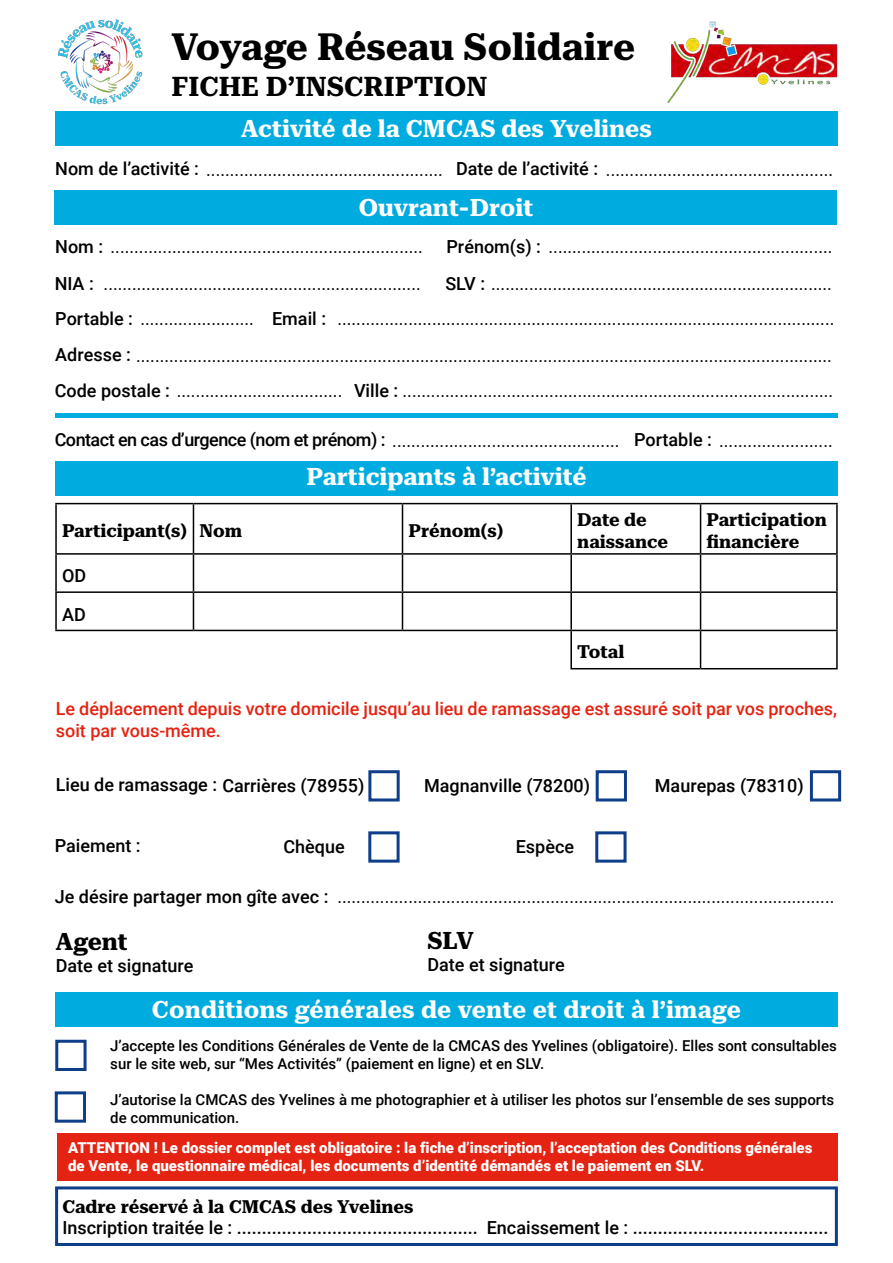
<style>
.page{position:relative;width:893px;height:1263px;background:#fff}
.page>*{position:absolute;margin:0;border:0;box-sizing:border-box;transform-origin:0 0}
.t1{font:37.5px "Roboto Serif 20 pt";color:#000}
.t2{font:27px "Roboto Serif 20 pt";color:#000}
.t3{font:24px "Roboto Serif 20 pt";color:#fff}
.t4{font:24px "Roboto Serif 20 pt";color:#000}
.t5{font:18px "Roboto";color:#000}
.t6{font:500 18px/38.2px "Roboto";color:#000}
.t7{font:18px/21.6px "Roboto Serif 20 pt";color:#000}
.t8{font:500 18px/21.6px "Roboto";color:#e52312}
.t9{font:500 15px/18px "Roboto";color:#000}
.t10{font:900 15px/18px "Roboto";color:#fff}
.s1{font-weight:500}
</style>
<div class="page">
<div style="left:57px;top:1133px;width:781px;height:47px;background:#e52312"></div>
<div style="left:55px;top:112px;width:783px;height:34px;background:#00abdf"></div>
<div style="left:55px;top:190px;width:782px;height:34px;background:#00abdf"></div>
<div style="left:55px;top:461px;width:783px;height:34px;background:#00abdf"></div>
<div style="left:55px;top:993px;width:783px;height:34px;background:#00abdf"></div>
<hr style="left:55px;top:503px;width:138px;height:1px;background:#000">
<hr style="left:55px;top:504px;width:2px;height:49px;background:#000">
<hr style="left:193px;top:503px;width:209px;height:1px;background:#000">
<hr style="left:193px;top:504px;width:1px;height:49px;background:#000">
<hr style="left:402px;top:503px;width:169px;height:1px;background:#000">
<hr style="left:402px;top:504px;width:1px;height:49px;background:#000">
<hr style="left:571px;top:503px;width:130px;height:1px;background:#000">
<hr style="left:570px;top:504px;width:2px;height:49px;background:#000">
<hr style="left:701px;top:503px;width:137px;height:1px;background:#000">
<hr style="left:700px;top:504px;width:1px;height:49px;background:#000">
<hr style="left:836px;top:504px;width:2px;height:49px;background:#000">
<hr style="left:55px;top:553px;width:138px;height:2px;background:#000">
<hr style="left:55px;top:555px;width:2px;height:36px;background:#000">
<hr style="left:193px;top:553px;width:209px;height:2px;background:#000">
<hr style="left:193px;top:555px;width:1px;height:36px;background:#000">
<hr style="left:402px;top:553px;width:169px;height:2px;background:#000">
<hr style="left:402px;top:555px;width:1px;height:36px;background:#000">
<hr style="left:571px;top:553px;width:130px;height:2px;background:#000">
<hr style="left:570px;top:555px;width:2px;height:36px;background:#000">
<hr style="left:701px;top:553px;width:137px;height:2px;background:#000">
<hr style="left:700px;top:555px;width:1px;height:36px;background:#000">
<hr style="left:836px;top:555px;width:2px;height:36px;background:#000">
<hr style="left:55px;top:591px;width:138px;height:2px;background:#000">
<hr style="left:55px;top:593px;width:2px;height:37px;background:#000">
<hr style="left:193px;top:591px;width:209px;height:2px;background:#000">
<hr style="left:193px;top:593px;width:1px;height:37px;background:#000">
<hr style="left:402px;top:591px;width:169px;height:2px;background:#000">
<hr style="left:402px;top:593px;width:1px;height:37px;background:#000">
<hr style="left:571px;top:591px;width:130px;height:2px;background:#000">
<hr style="left:570px;top:593px;width:2px;height:37px;background:#000">
<hr style="left:701px;top:591px;width:137px;height:2px;background:#000">
<hr style="left:700px;top:593px;width:1px;height:37px;background:#000">
<hr style="left:836px;top:593px;width:2px;height:37px;background:#000">
<hr style="left:55px;top:630px;width:138px;height:1px;background:#000">
<hr style="left:193px;top:630px;width:209px;height:1px;background:#000">
<hr style="left:402px;top:630px;width:169px;height:1px;background:#000">
<hr style="left:571px;top:630px;width:130px;height:1px;background:#000">
<hr style="left:570px;top:631px;width:2px;height:37px;background:#000">
<hr style="left:701px;top:630px;width:137px;height:1px;background:#000">
<hr style="left:700px;top:631px;width:1px;height:37px;background:#000">
<hr style="left:836px;top:631px;width:2px;height:37px;background:#000">
<hr style="left:570px;top:668px;width:131px;height:1px;background:#000">
<hr style="left:701px;top:668px;width:137px;height:1px;background:#000">
<img style="left:668px;top:21px;width:170px;height:82px">
<div style="left:55px;top:1040px;width:32px;height:31px;border:3px solid #0e3d8a"></div>
<div style="left:55px;top:1091px;width:31px;height:32px;border:3px solid #0e3d8a"></div>
<div style="left:368px;top:831px;width:32px;height:32px;border:3px solid #0e3d8a"></div>
<div style="left:595px;top:831px;width:32px;height:32px;border:3px solid #0e3d8a"></div>
<div style="left:55px;top:413px;width:783px;height:5px;background:#00abdf"></div>
<img style="left:58px;top:19px;width:85px;height:86px">
<div style="left:368px;top:770px;width:32px;height:31px;border:3px solid #0e3d8a"></div>
<div style="left:596px;top:770px;width:31px;height:31px;border:3px solid #0e3d8a"></div>
<div style="left:810px;top:770px;width:31px;height:31px;border:3px solid #0e3d8a"></div>
<div style="left:55px;top:1186px;width:783px;height:60px;border:3px solid #0e3d8a"></div>
<h1 class="t1" style="left:171px;top:17px;width:465px">Voyage Réseau Solidaire</h1>
<h2 class="t2" style="left:171px;top:65px;width:317px">FICHE D’INSCRIPTION</h2>
<h3 class="t3" style="left:241px;top:109px;width:412px">Activité de la CMCAS des Yvelines</h3>
<p class="t5" style="left:55px;top:157px;width:389px"><span class="s1">Nom de l’activité :</span> ..................................................</p>
<p class="t5" style="left:456px;top:157px;width:379px"><span class="s1">Date de l’activité :</span> ................................................</p>
<h3 class="t3" style="left:359px;top:188px;width:176px">Ouvrant-Droit</h3>
<p class="t5" style="left:55px;top:234px;width:369px"><span class="s1">Nom :</span> ..................................................................</p>
<p class="t5" style="left:446px;top:234px;width:388px"><span class="s1">Prénom(s) :</span> ............................................................</p>
<p class="t5" style="left:55px;top:271px;width:368px"><span class="s1">NIA :</span> ...................................................................</p>
<p class="t5" style="left:445px;top:271px;width:388px"><span class="s1">SLV :</span> ........................................................................</p>
<p class="t5" style="left:55px;top:306px;width:200px"><span class="s1">Portable :</span> ........................</p>
<p class="t6" style="left:272px;top:299px;width:55px">Email :</p>
<p class="t5" style="left:337px;top:306px;width:499px">.........................................................................................................</p>
<p class="t5" style="left:55px;top:343px;width:778px"><span class="s1">Adresse :</span> ...................................................................................................................................................</p>
<p class="t5" style="left:55px;top:378px;width:289px"><span class="s1">Code postale :</span> ...................................</p>
<p class="t5" style="left:354px;top:378px;width:481px"><span class="s1">Ville :</span> ...........................................................................................</p>
<p class="t5" style="left:55px;top:428px;width:779px"><span class="s1">Contact en cas d’urgence (nom et prénom) :</span> ................................................ <span class="s1">Portable :</span> ........................</p>
<h3 class="t3" style="left:307px;top:457px;width:281px">Participants à l’activité</h3>
<p class="t7" style="left:62px;top:519px;width:182px">Participant(s) Nom</p>
<p class="t7" style="left:408px;top:519px;width:96px">Prénom(s)</p>
<p class="t7" style="left:577px;top:508px;width:92px">Date de naissance</p>
<p class="t7" style="left:707px;top:508px;width:122px">Participation financière</p>
<p class="t6" style="left:62px;top:556px;width:26px">OD<br>AD</p>
<p class="t7" style="left:577px;top:639px;width:49px">Total</p>
<p class="t8" style="left:56px;top:697px;width:783px">Le déplacement depuis votre domicile jusqu’au lieu de ramassage est assuré soit par vos proches, soit par vous-même.</p>
<p class="t6" style="left:56px;top:765px;width:310px">Lieu de ramassage : Carrières (78955)</p>
<p class="t6" style="left:424px;top:766px;width:168px">Magnanville (78200)</p>
<p class="t6" style="left:655px;top:766px;width:150px">Maurepas (78310)</p>
<p class="t6" style="left:55px;top:826px;width:87px">Paiement :</p>
<p class="t6" style="left:283px;top:827px;width:63px">Chèque</p>
<p class="t6" style="left:516px;top:827px;width:60px">Espèce</p>
<p class="t6" style="left:55px;top:877px;width:275px">Je désire partager mon gîte avec :</p>
<p class="t5" style="left:337px;top:884px;width:499px">.........................................................................................................</p>
<h3 class="t4" style="left:56px;top:923px;width:73px">Agent</h3>
<p class="t6" style="left:56px;top:946px;width:139px">Date et signature</p>
<h3 class="t4" style="left:427px;top:922px;width:48px">SLV</h3>
<p class="t6" style="left:427px;top:945px;width:139px">Date et signature</p>
<h3 class="t3" style="left:152px;top:990px;width:590px">Conditions générales de vente et droit à l’image</h3>
<p class="t9" style="left:110px;top:1036px;width:728px">J’accepte les Conditions Générales de Vente de la CMCAS des Yvelines (obligatoire). Elles sont consultables sur le site web, sur “Mes Activités” (paiement en ligne) et en SLV.</p>
<p class="t9" style="left:110px;top:1090px;width:725px">J’autorise la CMCAS des Yvelines à me photographier et à utiliser les photos sur l’ensemble de ses supports de communication.</p>
<p class="t10" style="left:68px;top:1138px;width:746px">ATTENTION ! Le dossier complet est obligatoire : la fiche d’inscription, l’acceptation des Conditions générales de Vente, le questionnaire médical, les documents d’identité démandés et le paiement en SLV.</p>
<p class="t7" style="left:62px;top:1194px;width:353px">Cadre réservé à la CMCAS des Yvelines</p>
<p class="t6" style="left:62px;top:1208px;width:768px">Inscription traitée le : ................................................ Encaissement le : .......................................</p>
</div>
